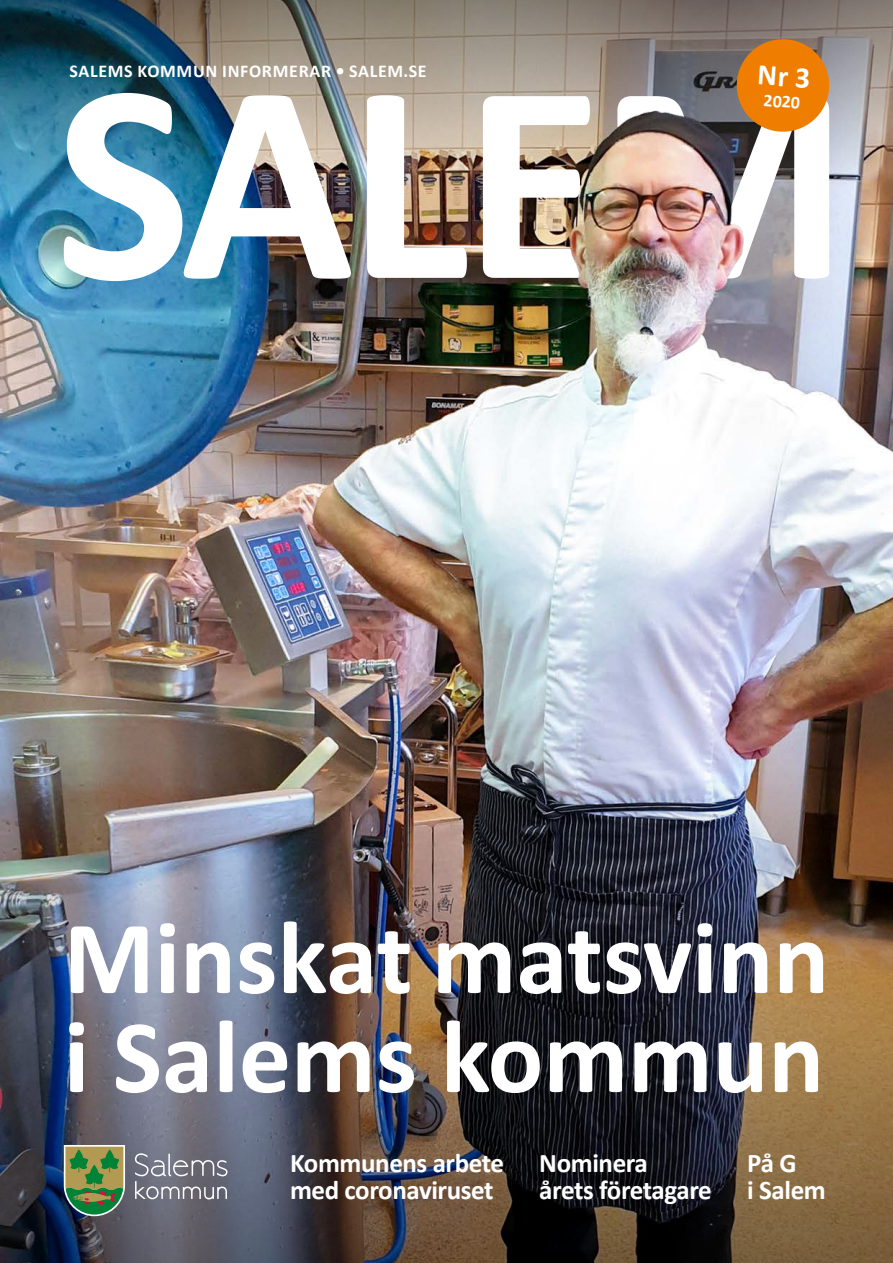
<style>
.page{position:relative;width:893px;height:1263px;background:#fff}
.page>*{position:absolute;margin:0;border:0;box-sizing:border-box;transform-origin:0 0}
.t1{font:700 105px/99px "Calibri";color:#fff}
.t2{font:700 27px/27px "Calibri";letter-spacing:-.015em;color:#fff}
.t3{font:700 18px "Calibri";letter-spacing:.04em;color:#fff}
</style>
<div class="page">
<img style="left:0;top:187px;width:893px;height:578px">
<img style="left:0;top:0;width:893px;height:187px">
<img style="left:64px;top:93px;width:765px;height:188px">
<img style="left:0;top:765px;width:893px;height:498px">
<svg style="left:135px;top:1153px;width:92px;height:46px;background:#84858f"></svg>
<svg style="left:64px;top:1145px;width:61px;height:71px;background:#718e57"></svg>
<svg style="left:735px;top:38px;width:96px;height:95px;background:#d68125"></svg>
<p class="t3" style="left:69px;top:60px;width:359px">SALEMS KOMMUN INFORMERAR • SALEM.SE</p>
<p class="t3" style="left:764px;top:89px;width:38px;rotate:4deg">2020</p>
<h1 class="t1" style="left:64px;top:903px;width:767px">Minskat matsvinn i Salems kommun</h1>
<p class="t2" style="left:290px;top:1149px;width:216px">Kommunens arbete med coronaviruset</p>
<p class="t2" style="left:539px;top:1148px;width:174px">Nominera<br>årets företagare</p>
<p class="t2" style="left:747px;top:1148px;width:80px">På G<br>i Salem</p>
</div>
